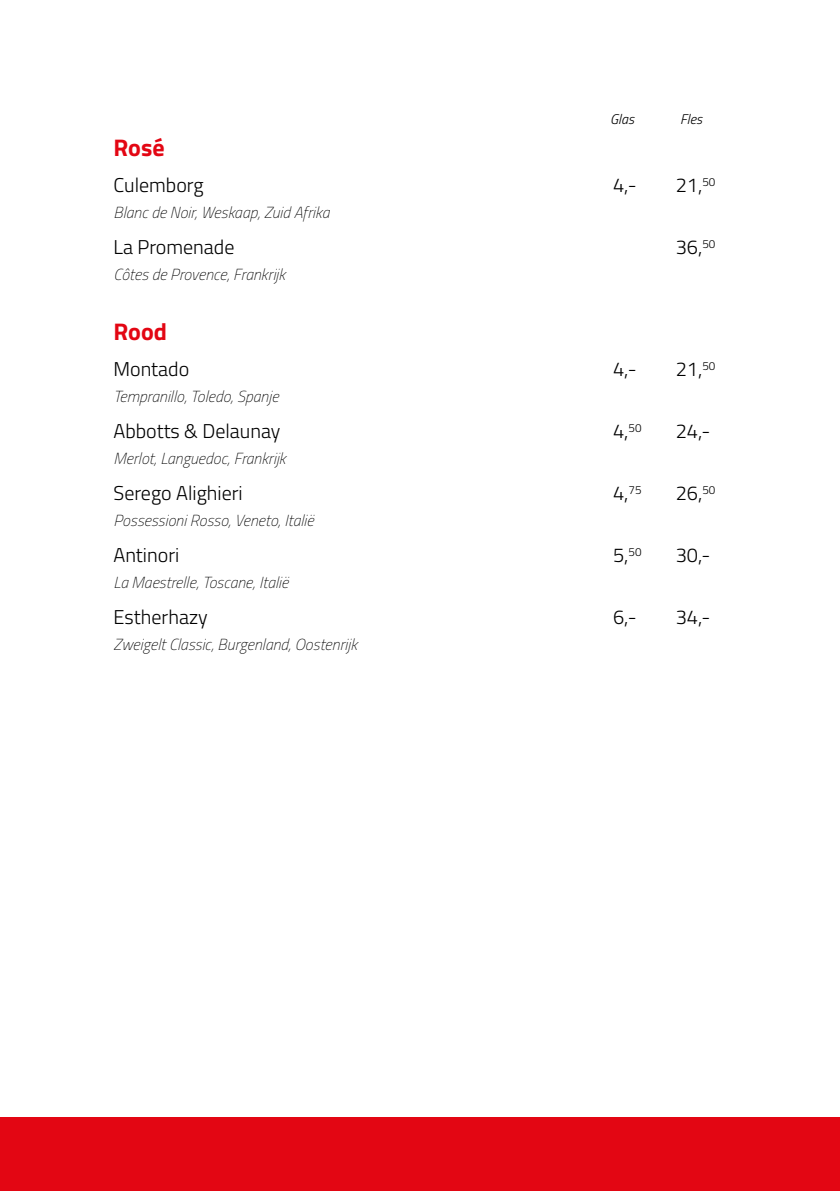
<style>
.page{position:relative;width:840px;height:1191px;background:#fff}
.page>*{position:absolute;margin:0;border:0;box-sizing:border-box;transform-origin:0 0}
.t1{font:700 24px "Titillium";color:#e30613}
.t2{font:300 20px "Titillium";color:#000}
.t3{font:italic 100 16px "Titillium";color:#000}
.t4{font:italic 300 14px "Titillium";color:#000}
</style>
<div class="page">
<div style="left:0;top:1117px;width:839px;height:74px;background:#e30613"></div>
<p class="t4" style="left:610px;top:109px;width:25px">Glas</p>
<p class="t4" style="left:679px;top:109px;width:24px">Fles</p>
<h1 class="t1" style="left:113px;top:129px;width:53px">Rosé</h1>
<p class="t2" style="left:113px;top:171px;width:92px">Culemborg</p>
<p class="t2" style="left:612px;top:171px;width:25px">4,-</p>
<p class="t2" style="left:675px;top:171px;width:41px">21,<sup>50</sup></p>
<p class="t3" style="left:113px;top:201px;width:217px">Blanc de Noir, Weskaap, Zuid Afrika</p>
<p class="t2" style="left:113px;top:233px;width:122px">La Promenade</p>
<p class="t2" style="left:675px;top:233px;width:41px">36,<sup>50</sup></p>
<p class="t3" style="left:113px;top:263px;width:173px">Côtes de Provence, Frankrijk</p>
<h1 class="t1" style="left:113px;top:313px;width:55px">Rood</h1>
<p class="t2" style="left:113px;top:355px;width:77px">Montado</p>
<p class="t2" style="left:612px;top:355px;width:25px">4,-</p>
<p class="t2" style="left:675px;top:355px;width:41px">21,<sup>50</sup></p>
<p class="t3" style="left:113px;top:385px;width:166px">Tempranillo, Toledo, Spanje</p>
<p class="t2" style="left:113px;top:417px;width:168px">Abbotts &amp; Delaunay</p>
<p class="t2" style="left:612px;top:417px;width:30px">4,<sup>50</sup></p>
<p class="t2" style="left:675px;top:417px;width:36px">24,-</p>
<p class="t3" style="left:113px;top:447px;width:174px">Merlot, Languedoc, Frankrijk</p>
<p class="t2" style="left:113px;top:479px;width:131px">Serego Alighieri</p>
<p class="t2" style="left:612px;top:479px;width:30px">4,<sup>75</sup></p>
<p class="t2" style="left:675px;top:479px;width:41px">26,<sup>50</sup></p>
<p class="t3" style="left:113px;top:509px;width:202px">Possessioni Rosso, Veneto, Italië</p>
<p class="t2" style="left:113px;top:541px;width:67px">Antinori</p>
<p class="t2" style="left:612px;top:541px;width:30px">5,<sup>50</sup></p>
<p class="t2" style="left:675px;top:541px;width:36px">30,-</p>
<p class="t3" style="left:113px;top:571px;width:176px">La Maestrelle, Toscane, Italië</p>
<p class="t2" style="left:113px;top:603px;width:96px">Estherhazy</p>
<p class="t2" style="left:612px;top:603px;width:25px">6,-</p>
<p class="t2" style="left:675px;top:603px;width:36px">34,-</p>
<p class="t3" style="left:113px;top:633px;width:245px">Zweigelt Classic, Burgenland, Oostenrijk</p>
</div>
